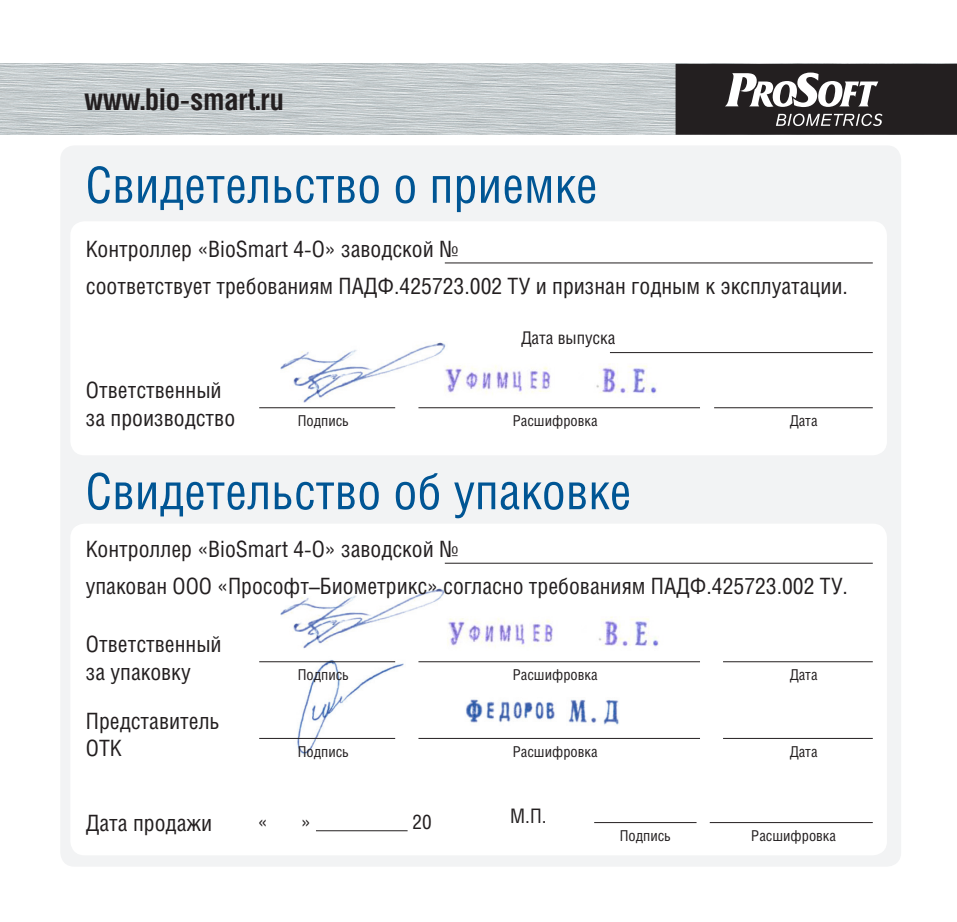
<style>
.page{position:relative;width:957px;height:922px;background:#fff}
.page>*{position:absolute;margin:0;border:0;box-sizing:border-box;transform-origin:0 0}
.t1{font:50px "Helios Cond";color:#005594}
.t2{font:700 30px "Helios Cond";color:#231f20}
.t3{font:22.5px/27px "Helios Cond";color:#231f20}
.t4{font:20px "Helios Cond";color:#231f20}
.t5{font:17.5px "Helios Cond";color:#231f20}
.t6{font:15px "Helios Cond";color:#231f20}
</style>
<div class="page">
<img style="left:0;top:64px;width:675px;height:71px">
<svg style="left:675px;top:64px;width:282px;height:71px;background:#423f40"></svg>
<div style="left:60px;top:145px;width:841px;height:721px;background:#f2f3f4;border-radius:14px"></div>
<div style="left:70px;top:523px;width:817px;height:332px;background:#fff;border-radius:14px"></div>
<img style="left:280px;top:588px;width:165px;height:61px">
<img style="left:293px;top:660px;width:111px;height:95px">
<div style="left:70px;top:221px;width:817px;height:234px;background:#fff;border-radius:14px"></div>
<hr style="left:445px;top:262px;width:428px;height:1px;background:#231f20">
<hr style="left:445px;top:562px;width:428px;height:1px;background:#231f20">
<hr style="left:610px;top:352px;width:263px;height:1px;background:#231f20">
<hr style="left:259px;top:407px;width:136px;height:1px;background:#231f20">
<hr style="left:259px;top:661px;width:136px;height:1px;background:#231f20">
<hr style="left:259px;top:737px;width:136px;height:1px;background:#231f20">
<hr style="left:316px;top:830px;width:91px;height:1px;background:#231f20">
<hr style="left:418px;top:407px;width:282px;height:1px;background:#231f20">
<hr style="left:418px;top:661px;width:282px;height:1px;background:#231f20">
<hr style="left:418px;top:737px;width:282px;height:1px;background:#231f20">
<hr style="left:594px;top:822px;width:102px;height:1px;background:#231f20">
<hr style="left:714px;top:407px;width:159px;height:1px;background:#231f20">
<hr style="left:723px;top:661px;width:150px;height:1px;background:#231f20">
<hr style="left:723px;top:737px;width:150px;height:1px;background:#231f20">
<hr style="left:710px;top:822px;width:163px;height:1px;background:#231f20">
<img style="left:280px;top:342px;width:166px;height:60px">
<img style="left:437px;top:616px;width:222px;height:33px">
<img style="left:466px;top:699px;width:153px;height:26px">
<img style="left:435px;top:363px;width:222px;height:36px">
<h2 class="t2" style="left:84px;top:81px;width:201px">www.bio-smart.ru</h2>
<p class="t1" style="left:85px;top:155px;width:514px">Свидетельство о приемке</p>
<p class="t3" style="left:86px;top:235px;width:374px">Контроллер «BioSmart 4-O» заводской №</p>
<p class="t3" style="left:86px;top:272px;width:763px">соответствует требованиям ПАДФ.425723.002 ТУ и признан годным к эксплуатации.</p>
<p class="t3" style="left:86px;top:376px;width:151px">Ответственный за производство</p>
<p class="t6" style="left:298px;top:411px;width:53px">Подпись</p>
<p class="t5" style="left:521px;top:327px;width:96px">Дата выпуска</p>
<p class="t6" style="left:513px;top:411px;width:86px">Расшифровка</p>
<p class="t1" style="left:85px;top:461px;width:547px">Свидетельство об упаковке</p>
<p class="t6" style="left:789px;top:411px;width:29px">Дата</p>
<p class="t3" style="left:86px;top:535px;width:374px">Контроллер «BioSmart 4-O» заводской №</p>
<p class="t3" style="left:86px;top:572px;width:763px">упакован ООО «Прософт–Биометрикс» согласно требованиям ПАДФ.425723.002 ТУ.</p>
<p class="t3" style="left:86px;top:630px;width:137px">Ответственный за упаковку</p>
<p class="t3" style="left:86px;top:707px;width:135px">Представитель<br>ОТК</p>
<p class="t3" style="left:86px;top:809px;width:128px">Дата продажи</p>
<p class="t6" style="left:298px;top:665px;width:53px">Подпись</p>
<p class="t6" style="left:513px;top:665px;width:86px">Расшифровка</p>
<p class="t6" style="left:298px;top:742px;width:53px">Подпись</p>
<p class="t6" style="left:513px;top:742px;width:86px">Расшифровка</p>
<p class="t4" style="left:258px;top:809px;width:11px">«</p>
<p class="t4" style="left:301px;top:809px;width:11px">»</p>
<p class="t4" style="left:412px;top:809px;width:21px">20</p>
<p class="t4" style="left:510px;top:803px;width:38px">М.П.</p>
<p class="t6" style="left:620px;top:826px;width:53px">Подпись</p>
<p class="t6" style="left:789px;top:665px;width:29px">Дата</p>
<p class="t6" style="left:789px;top:742px;width:29px">Дата</p>
<p class="t6" style="left:751px;top:826px;width:86px">Расшифровка</p>
</div>
